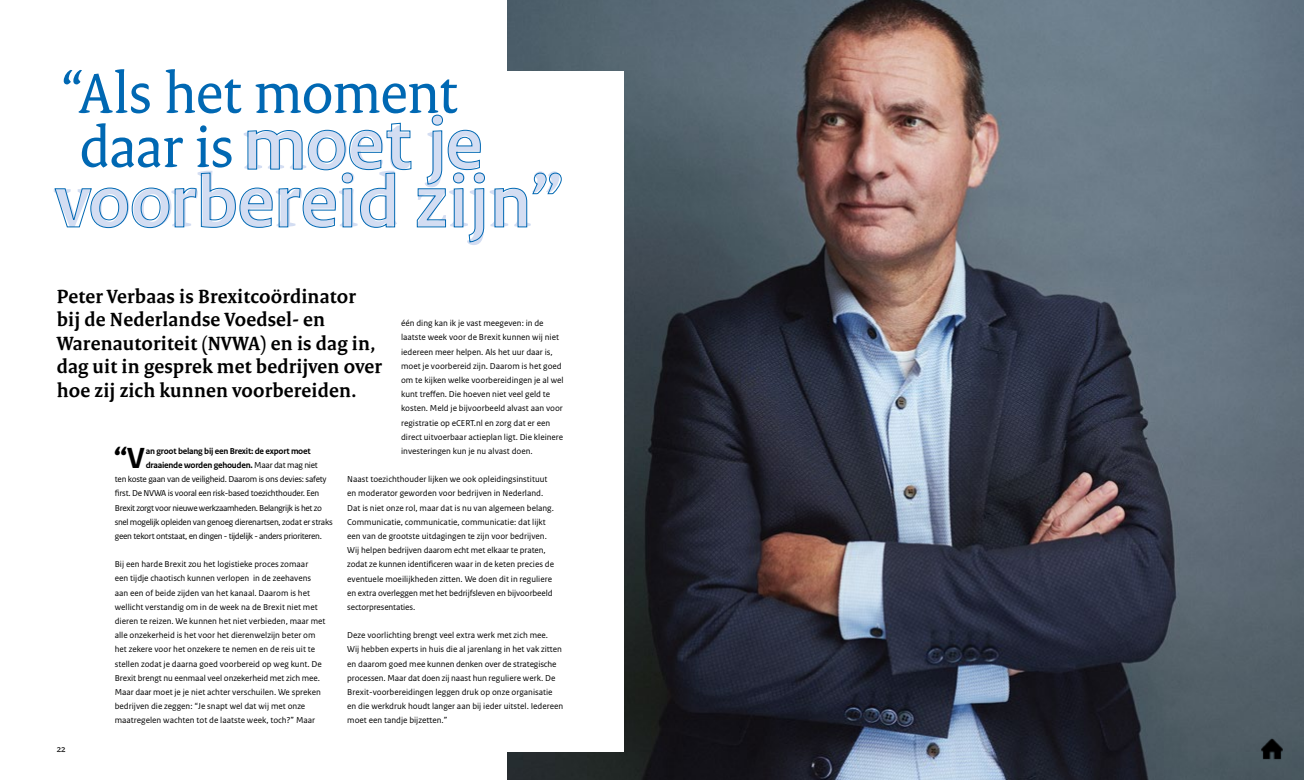
<style>
.page{position:relative;width:1304px;height:780px;background:#fff}
.page>*{position:absolute;margin:0;border:0;box-sizing:border-box;transform-origin:0 0}
.t1{font:700 77px/57.8px "Rijksoverheid Serif";letter-spacing:-.015em;color:#d3ddf2}
.t2{font:60.3px/54.1px "Rijksoverheid Serif";letter-spacing:-.015em;color:#0068b3}
.t3{font:700 30.6px "Rijksoverheid Sans Text";color:#000}
.t4{font:700 20.5px/23.5px "Rijksoverheid Serif";letter-spacing:.01em;color:#000}
.t5{font:10px "Rijksoverheid Serif";color:#000}
.t6{font:9px/14.2px "Rijksoverheid Sans Text";color:#000}
.t7{font:9px "Rijksoverheid Sans Text";letter-spacing:-.025em;color:#000}
.t8{font:9px "Rijksoverheid Sans Text";letter-spacing:-.035em;color:#000}
.t9{font:700 9px "Rijksoverheid Sans Text";letter-spacing:-.025em;color:#000}
.s1{font-weight:400}
</style>
<div class="page">
<img style="left:507px;top:0;width:797px;height:780px">
<div style="left:0;top:71px;width:624px;height:680px;background:#fff"></div>
<svg style="left:54px;top:114px;width:431px;height:129px"></svg>
<svg style="left:494px;top:172px;width:68px;height:56px"></svg>
<img style="left:1261px;top:737px;width:23px;height:23px">
<h2 class="t2" style="left:80px;top:66px;width:379px;text-indent:-19px">“Als het moment daar is</h2>
<h1 class="t1" style="left:55px;top:114px;width:510px;text-indent:186px">moet je voorbereid zijn”</h1>
<h3 class="t4" style="left:57px;top:284px;width:327px">Peter Verbaas is Brexitcoördinator bij de Nederlandse Voedsel- en Warenautoriteit (NVWA) en is dag in, dag uit in gesprek met bedrijven over hoe zij zich kunnen voorbereiden.</h3>
<p class="t6" style="left:401px;top:316px;width:164px">één ding kan ik je vast meegeven: in de laatste week voor de Brexit kunnen wij niet iedereen meer helpen. Als het uur daar is, moet je voorbereid zijn. Daarom is het goed om te kijken welke voorbereidingen je al wel kunt treffen. Die hoeven niet veel geld te kosten. Meld je bijvoorbeeld alvast aan voor registratie op eCERT.nl en zorg dat er een direct uitvoerbaar actieplan ligt. Die kleinere investeringen kun je nu alvast doen.</p>
<p class="t6" style="left:347px;top:472px;width:208px">Naast toezichthouder lijken we ook opleidingsinstituut en moderator geworden voor bedrijven in Nederland.<br>Dat is niet onze rol, maar dat is nu van algemeen belang.<br>Communicatie, communicatie, communicatie: dat lijkt een van de grootste uitdagingen te zijn voor bedrijven.<br>Wij helpen bedrijven daarom echt met elkaar te praten, zodat ze kunnen identificeren waar in de keten precies de eventuele moeilijkheden zitten. We doen dit in reguliere en extra overleggen met het bedrijfsleven en bijvoorbeeld sectorpresentaties.</p>
<p class="t6" style="left:347px;top:628px;width:217px">Deze voorlichting brengt veel extra werk met zich mee.<br>Wij hebben experts in huis die al jarenlang in het vak zitten en daarom goed mee kunnen denken over de strategische processen. Maar dat doen zij naast hun reguliere werk. De Brexit-voorbereidingen leggen druk op onze organisatie en die werkdruk houdt langer aan bij ieder uitstel. Iedereen moet een tandje bijzetten.”</p>
<h3 class="t3" style="left:113px;top:440px;width:33px">“V</h3>
<p class="t9" style="left:146px;top:446px;width:166px">an groot belang bij een Brexit: de export moet</p>
<p class="t9" style="left:146px;top:460px;width:174px">draaiende worden gehouden. <span class="s1">Maar dat mag niet</span></p>
<p class="t7" style="left:115px;top:474px;width:213px">ten koste gaan van de veiligheid. Daarom is ons devies: safety</p>
<p class="t7" style="left:115px;top:488px;width:206px">first. De NVWA is vooral een risk-based toezichthouder. Een</p>
<p class="t8" style="left:115px;top:502px;width:209px">Brexit zorgt voor nieuwe werkzaamheden. Belangrijk is het zo</p>
<p class="t7" style="left:115px;top:516px;width:219px">snel mogelijk opleiden van genoeg dierenartsen, zodat er straks</p>
<p class="t8" style="left:115px;top:531px;width:209px">geen tekort ontstaat, en dingen - tijdelijk - anders prioriteren.</p>
<p class="t6" style="left:115px;top:557px;width:212px">Bij een harde Brexit zou het logistieke proces zomaar<br>een tijdje chaotisch kunnen verlopen in de zeehavens aan een of beide zijden van het kanaal. Daarom is het wellicht verstandig om in de week na de Brexit niet met dieren te reizen. We kunnen het niet verbieden, maar met alle onzekerheid is het voor het dierenwelzijn beter om het zekere voor het onzekere te nemen en de reis uit te stellen zodat je daarna goed voorbereid op weg kunt. De Brexit brengt nu eenmaal veel onzekerheid met zich mee.<br>Maar daar moet je je niet achter verschuilen. We spreken bedrijven die zeggen: “Je snapt wel dat wij met onze maatregelen wachten tot de laatste week, toch?” Maar</p>
<p class="t5" style="left:57px;top:742px;width:10px">22</p>
</div>
